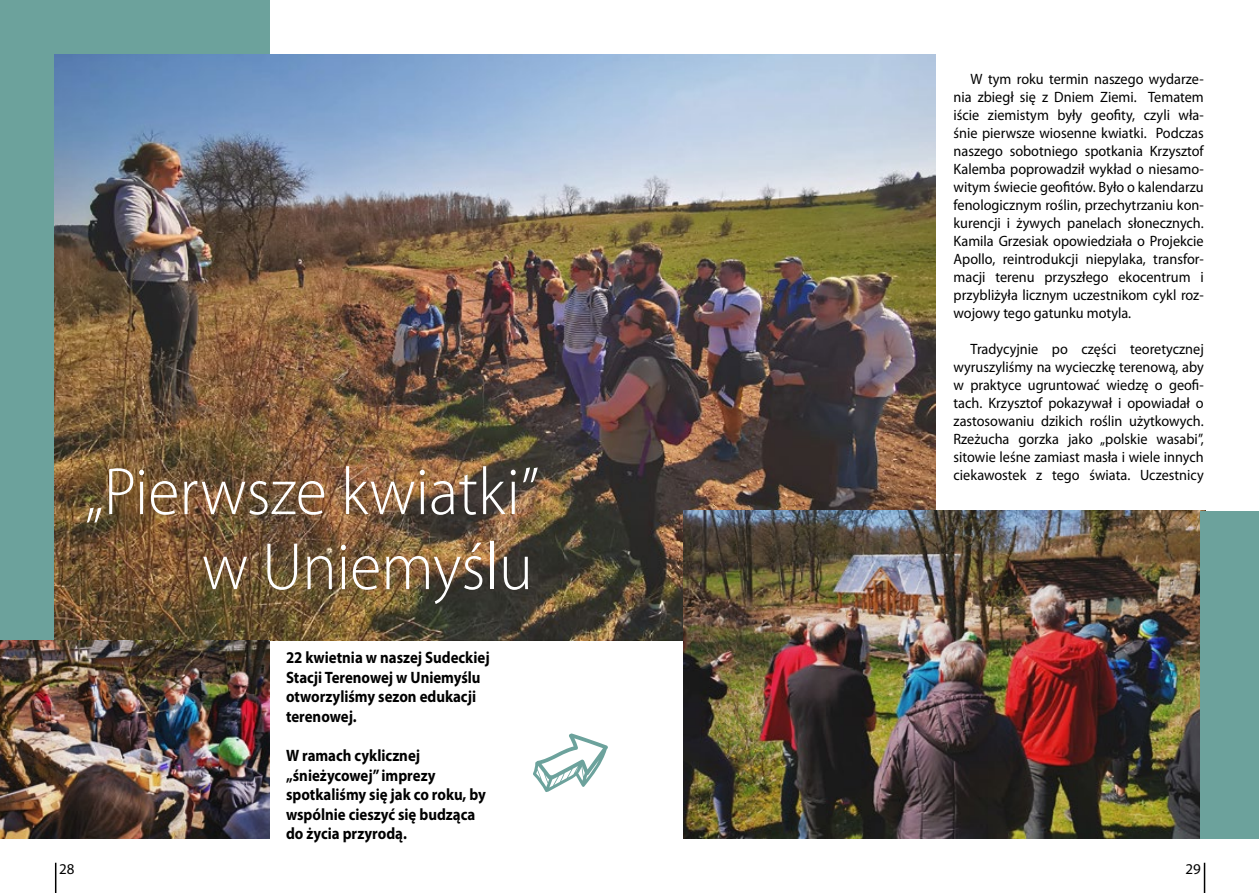
<style>
.page{position:relative;width:1259px;height:893px;background:#fff}
.page>*{position:absolute;margin:0;border:0;box-sizing:border-box;transform-origin:0 0}
.t1{font:300 67.5px/75px "Myriad Pro";color:#fff;text-align:right;scale:.95 1}
.t2{font:700 16.5px/19.5px "Myriad Pro";color:#000;scale:.9 1}
.t3{font:15px/18px "Myriad Pro";color:#000;text-align:justify;scale:.95 1}
.t4{font:15px "Myriad Pro";color:#000}
</style>
<div class="page">
<div style="left:0;top:0;width:269px;height:839px;background:#6ca29c"></div>
<img style="left:54px;top:54px;width:881px;height:587px">
<img style="left:683px;top:511px;width:518px;height:328px">
<img style="left:0;top:641px;width:269px;height:198px">
<div style="left:1201px;top:511px;width:58px;height:328px;background:#6ca29c"></div>
<svg style="left:533px;top:733px;width:75px;height:59px"></svg>
<hr style="left:1203px;top:863px;width:2px;height:30px;background:#000">
<hr style="left:55px;top:863px;width:1px;height:30px;background:#000">
<h1 class="t1" style="left:85px;top:453px;width:479px">„Pierwsze kwiatki” w Uniemyślu</h1>
<p class="t2" style="left:286px;top:648px;width:228px">22 kwietnia w naszej Sudeckiej<br>Stacji Terenowej w Uniemyślu otworzyliśmy sezon edukacji terenowej.</p>
<p class="t2" style="left:286px;top:745px;width:224px">W ramach cyklicznej „śnieżycowej” imprezy spotkaliśmy się jak co roku, by wspólnie cieszyć się budząca do życia przyrodą.</p>
<p class="t3" style="left:953px;top:70px;width:265px;text-indent:17px">W tym roku termin naszego wydarze&shy;nia zbiegł się z Dniem Ziemi. Tematem iście ziemistym były geofity, czyli wła&shy;śnie pierwsze wiosenne kwiatki. Podczas naszego sobotniego spotkania Krzysztof Kalemba poprowadził wykład o niesamo&shy;witym świecie geofitów. Było o kalendarzu fenologicznym roślin, przechytrzaniu kon&shy;kurencji i żywych panelach słonecznych.<br>Kamila Grzesiak opowiedziała o Projekcie Apollo, reintrodukcji niepylaka, transfor&shy;macji terenu przyszłego ekocentrum i przybliżyła licznym uczestnikom cykl roz&shy;wojowy tego gatunku motyla.</p>
<p class="t3" style="left:953px;top:340px;width:265px;text-indent:17px">Tradycyjnie po części teoretycznej wyruszyliśmy na wycieczkę terenową, aby w praktyce ugruntować wiedzę o geofi&shy;tach. Krzysztof pokazywał i opowiadał o zastosowaniu dzikich roślin użytkowych.<br>Rzeżucha gorzka jako „polskie wasabi”, sitowie leśne zamiast masła i wiele innych ciekawostek z tego świata. Uczestnicy</p>
<p class="t4" style="left:59px;top:860px;width:17px">28</p>
<p class="t4" style="left:1185px;top:860px;width:17px">29</p>
</div>
